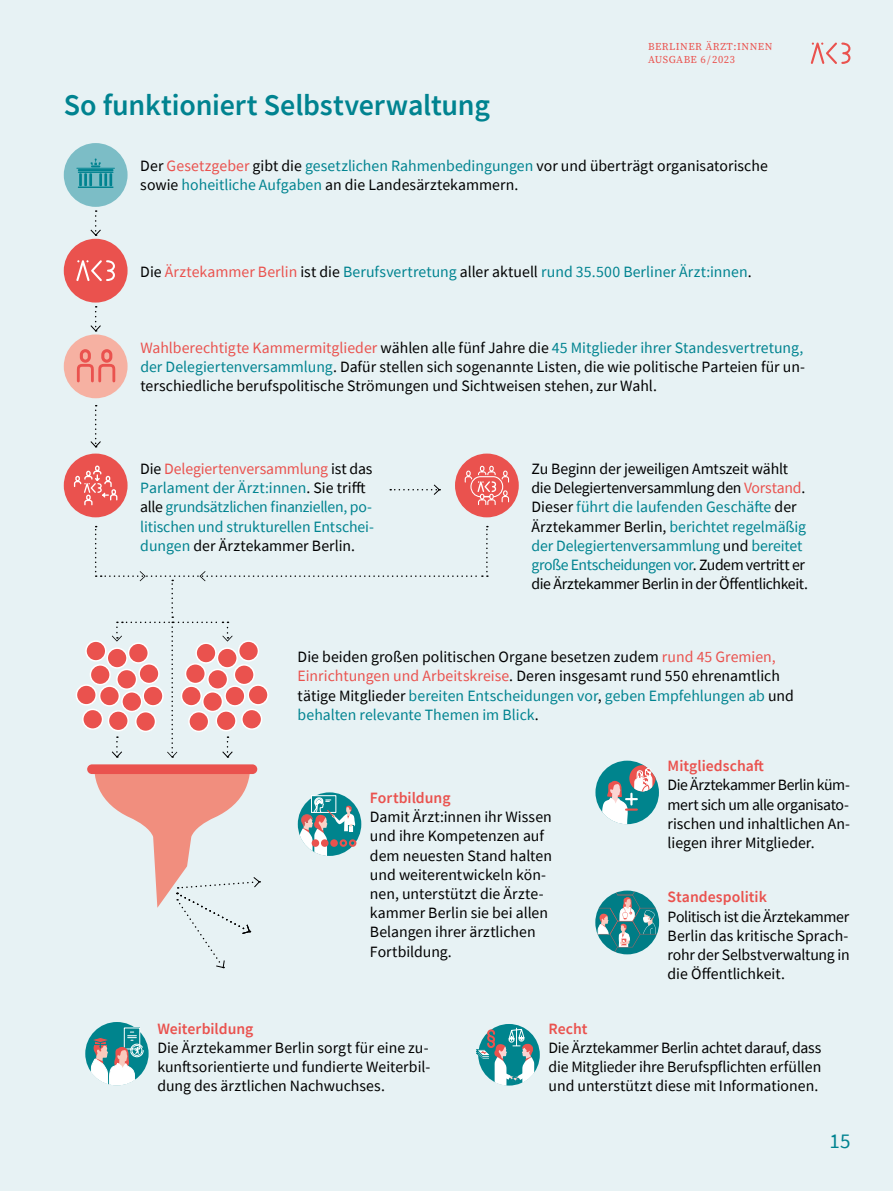
<style>
.page{position:relative;width:893px;height:1191px;background:#e7f2f4}
.page>*{position:absolute;margin:0;border:0;box-sizing:border-box;transform-origin:0 0}
.t1{font:600 30px "Source Sans Pro";letter-spacing:-.005em;color:#008390}
.t2{font:21px "Source Sans Pro";color:#008390}
.t3{font:15.75px/19.2px "Source Sans Pro";color:#000;text-align:justify}
.t4{font:15.75px/19.2px "Source Sans Pro";letter-spacing:-.005em;color:#008390}
.t5{font:600 15.75px "Source Sans Pro";color:#ea524e}
.t6{font:10.5px/13.5px "Source Serif Variable";letter-spacing:.05em;color:#ea524e}
.s1{color:#ea524e}
.s2{color:#008390}
.s3{color:#000}
</style>
<div class="page">
<div style="left:64px;top:143px;width:64px;height:64px;background:#7cbdc6;border-radius:50%"></div>
<svg style="left:79px;top:173px;width:13px;height:13px"></svg>
<svg style="left:99px;top:173px;width:13px;height:13px"></svg>
<hr style="left:78px;top:172px;width:35px;height:1px;background:#008390">
<hr style="left:78px;top:169px;width:35px;height:2px;background:#008390">
<hr style="left:76px;top:168px;width:39px;height:1px;background:#008390">
<svg style="left:91px;top:158px;width:10px;height:9px"></svg>
<hr style="left:78px;top:186px;width:35px;height:2px;background:#008390">
<div style="left:64px;top:239px;width:64px;height:63px;background:#ea524e;border-radius:50%"></div>
<svg style="left:76px;top:260px;width:39px;height:21px"></svg>
<div style="left:64px;top:334px;width:64px;height:64px;background:#f6b1a2;border-radius:50%"></div>
<div style="left:80px;top:349px;width:11px;height:14px;border:3px solid #ea524e;border-radius:4px"></div>
<div style="left:101px;top:349px;width:11px;height:14px;border:3px solid #ea524e;border-radius:4px"></div>
<svg style="left:76px;top:362px;width:40px;height:21px"></svg>
<div style="left:64px;top:453px;width:64px;height:64px;background:#ea524e;border-radius:50%"></div>
<svg style="left:73px;top:465px;width:45px;height:41px"></svg>
<div style="left:455px;top:453px;width:64px;height:64px;background:#ea524e;border-radius:50%"></div>
<svg style="left:464px;top:465px;width:46px;height:40px"></svg>
<svg style="left:90px;top:210px;width:11px;height:26px"></svg>
<svg style="left:90px;top:306px;width:11px;height:26px"></svg>
<svg style="left:90px;top:405px;width:11px;height:43px"></svg>
<svg style="left:390px;top:484px;width:50px;height:11px"></svg>
<div style="left:87px;top:764px;width:170px;height:10px;background:#ea524e;border-radius:5px"></div>
<svg style="left:94px;top:767px;width:166px;height:201px"></svg>
<div style="left:86px;top:641px;width:20px;height:20px;background:#ea524e;border-radius:50%"></div>
<div style="left:85px;top:640px;width:22px;height:21px;border:2px solid #fff;border-radius:50%"></div>
<svg style="left:90px;top:665px;width:20px;height:19px"></svg>
<div style="left:90px;top:664px;width:21px;height:21px;border:2px solid #fff;border-radius:50%"></div>
<div style="left:76px;top:685px;width:20px;height:20px;background:#ea524e;border-radius:50%"></div>
<div style="left:76px;top:684px;width:21px;height:21px;border:2px solid #fff;border-radius:50%"></div>
<div style="left:83px;top:709px;width:20px;height:20px;background:#ea524e;border-radius:50%"></div>
<div style="left:82px;top:708px;width:21px;height:22px;border:2px solid #fff;border-radius:50%"></div>
<svg style="left:95px;top:526px;width:393px;height:232px"></svg>
<svg style="left:595px;top:760px;width:64px;height:64px"></svg>
<svg style="left:602px;top:765px;width:53px;height:59px"></svg>
<svg style="left:85px;top:1022px;width:64px;height:63px"></svg>
<svg style="left:89px;top:1031px;width:55px;height:54px"></svg>
<div style="left:298px;top:792px;width:63px;height:64px;background:#00848d;border-radius:50%"></div>
<svg style="left:300px;top:795px;width:57px;height:61px"></svg>
<div style="left:312px;top:839px;width:7px;height:8px;border:2px solid #ea534e;border-radius:50%"></div>
<svg style="left:478px;top:1024px;width:62px;height:61px"></svg>
<svg style="left:476px;top:1027px;width:58px;height:58px"></svg>
<svg style="left:595px;top:890px;width:64px;height:64px"></svg>
<svg style="left:597px;top:891px;width:60px;height:61px"></svg>
<svg style="left:811px;top:42px;width:39px;height:22px"></svg>
<h1 class="t1" style="left:64px;top:85px;width:428px">So funktioniert Selbstverwaltung</h1>
<p class="t6" style="left:648px;top:40px;width:126px">BERLINER ÄRZT:INNEN<br>AUSGABE 6/2023</p>
<p class="t3" style="left:140px;top:156px;width:629px">Der <span class="s1">Gesetzgeber</span> gibt die <span class="s2">gesetzlichen Rahmenbedingungen</span> vor und überträgt organisatorische sowie <span class="s2">hoheitliche Aufgaben</span> an die Landesärztekammern.</p>
<p class="t4" style="left:140px;top:262px;width:613px"><span class="s3">Die</span> <span class="s1">Ärztekammer Berlin</span> <span class="s3">ist die</span> Berufsvertretung <span class="s3">aller aktuell</span> rund 35.500 Berliner Ärzt:innen<span class="s3">.</span></p>
<p class="t3" style="left:140px;top:338px;width:666px"><span class="s1">Wahlberechtigte Kammermitglieder</span> wählen alle fünf Jahre die <span class="s2">45 Mitglieder ihrer Standesvertretung, der Delegiertenversammlung</span>. Dafür stellen sich sogenannte Listen, die wie politische Parteien für un&shy;terschiedliche berufspolitische Strömungen und Sichtweisen stehen, zur Wahl.</p>
<p class="t4" style="left:140px;top:459px;width:235px"><span class="s3">Die</span> <span class="s1">Delegiertenversammlung</span> <span class="s3">ist das </span>Parlament der Ärzt:innen<span class="s3">. Sie trifft alle</span> grundsätzlichen finanziellen, po&shy;litischen und strukturellen Entschei&shy;dungen <span class="s3">der Ärztekammer Berlin.</span></p>
<p class="t3" style="left:531px;top:459px;width:278px;text-align:left">Zu Beginn der jeweiligen Amtszeit wählt die Delegiertenversammlung den <span class="s1">Vorstand</span>.<br>Dieser <span class="s2">führt die laufenden Geschäfte</span> der Ärztekammer Berlin, <span class="s2">berichtet regelmäßig der Delegiertenversammlung</span> und <span class="s2">bereitet große Entscheidungen vor</span>. Zudem vertritt er die Ärztekammer Berlin in der Öffentlichkeit.</p>
<p class="t3" style="left:298px;top:647px;width:498px;text-align:left">Die beiden großen politischen Organe besetzen zudem <span class="s1">rund 45 Gremien, Einrichtungen und Arbeitskreise</span>. Deren insgesamt rund 550 ehrenamtlich tätige Mitglieder <span class="s2">bereiten Entscheidungen vor</span>, <span class="s2">geben Empfehlungen ab</span> und <span class="s2">behalten relevante Themen im Blick</span>.</p>
<p class="t5" style="left:370px;top:787px;width:82px">Fortbildung</p>
<p class="t3" style="left:370px;top:807px;width:184px;text-align:left">Damit Ärzt:innen ihr Wissen und ihre Kompetenzen auf dem neuesten Stand halten und weiterentwickeln kön&shy;nen, unterstützt die Ärzte&shy;kammer Berlin sie bei allen<br>Belangen ihrer ärztlichen<br>Fortbildung.</p>
<p class="t5" style="left:668px;top:755px;width:98px">Mitgliedschaft</p>
<p class="t3" style="left:668px;top:775px;width:184px">Die Ärztekammer Berlin küm&shy;mert sich um alle organisato&shy;rischen und inhaltlichen An&shy;liegen ihrer Mitglieder.</p>
<p class="t5" style="left:668px;top:886px;width:101px">Standespolitik</p>
<p class="t3" style="left:668px;top:906px;width:184px">Politisch ist die Ärztekammer Berlin das kritische Sprach&shy;rohr der Selbstverwaltung in die Öffentlichkeit.</p>
<p class="t5" style="left:157px;top:1018px;width:98px">Weiterbildung</p>
<p class="t3" style="left:157px;top:1037px;width:275px">Die Ärztekammer Berlin sorgt für eine zu&shy;kunftsorientierte und fundierte Weiterbil&shy;dung des ärztlichen Nachwuchses.</p>
<p class="t5" style="left:549px;top:1018px;width:41px">Recht</p>
<p class="t3" style="left:549px;top:1037px;width:274px">Die Ärztekammer Berlin achtet darauf, dass die Mitglieder ihre Berufspflichten erfüllen und unterstützt diese mit Informationen.</p>
<h2 class="t2" style="left:830px;top:1128px;width:22px">15</h2>
</div>
